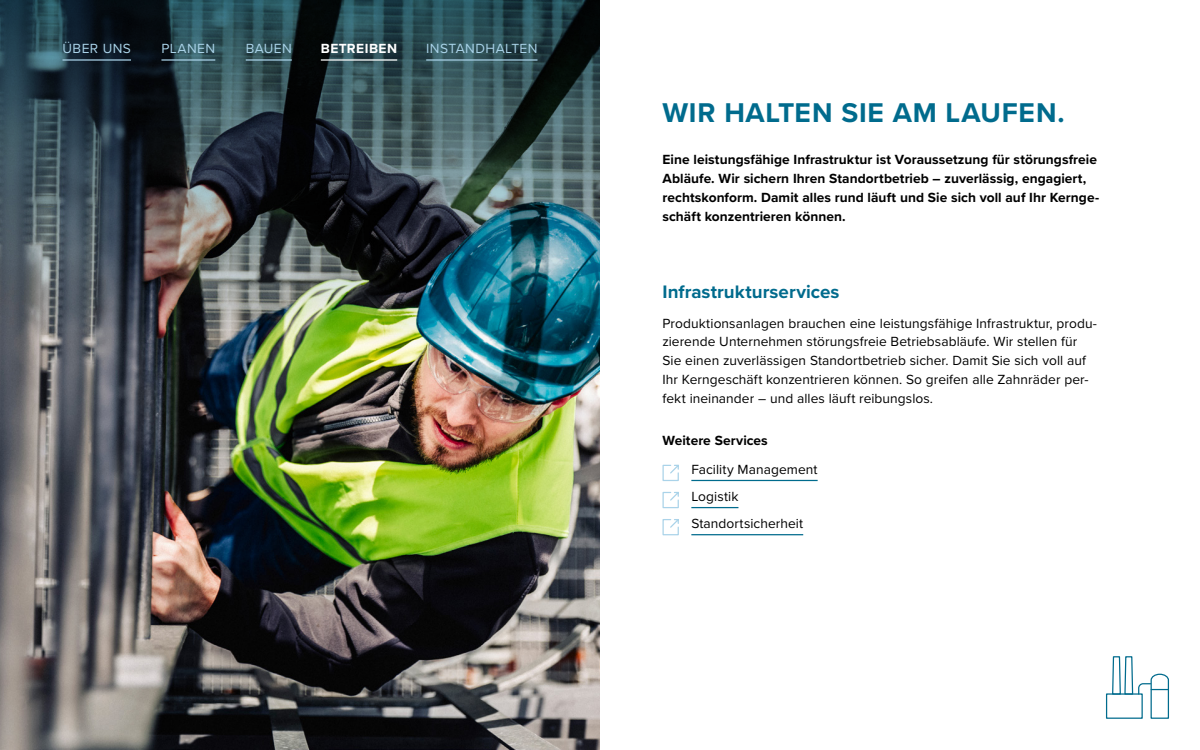
<style>
.page{position:relative;width:1200px;height:750px;background:#fff}
.page>*{position:absolute;margin:0;border:0;box-sizing:border-box;transform-origin:0 0}
.t1{font:700 28.12px "Proxima Nova";letter-spacing:.025em;color:#006b8d}
.t2{font:700 18.75px "Proxima Nova";color:#006b8d}
.t3{font:13.75px/18.8px "Proxima Nova";letter-spacing:.005em;color:#000}
.t4{font:700 13.75px/18.8px "Proxima Nova";letter-spacing:.005em;color:#000}
.t5{font:13.75px "Proxima Nova";letter-spacing:.03em;color:#aad3e9}
.t6{font:700 13.75px "Proxima Nova";letter-spacing:.035em;color:#fff}
</style>
<div class="page">
<img style="left:0;top:594px;width:600px;height:156px">
<img style="left:0;top:0;width:600px;height:594px">
<hr style="left:691px;top:480px;width:127px;height:1px;background:#006b8d">
<svg style="left:662px;top:464px;width:17px;height:17px"></svg>
<hr style="left:691px;top:507px;width:47px;height:1px;background:#006b8d">
<svg style="left:662px;top:491px;width:17px;height:18px"></svg>
<hr style="left:691px;top:534px;width:112px;height:1px;background:#006b8d">
<svg style="left:662px;top:519px;width:17px;height:17px"></svg>
<svg style="left:1112px;top:656px;width:57px;height:63px"></svg>
<div style="left:1106px;top:693px;width:37px;height:26px;border:1px solid #006b8d"></div>
<hr style="left:426px;top:59px;width:111px;height:2px;background:#aad3e9">
<hr style="left:246px;top:59px;width:46px;height:2px;background:#aad3e9">
<hr style="left:161px;top:59px;width:54px;height:2px;background:#aad3e9">
<hr style="left:62px;top:59px;width:69px;height:2px;background:#aad3e9">
<hr style="left:321px;top:59px;width:76px;height:2px;background:#fff">
<p class="t5" style="left:62px;top:38px;width:70px">ÜBER UNS</p>
<p class="t5" style="left:161px;top:38px;width:55px">PLANEN</p>
<p class="t5" style="left:246px;top:38px;width:48px">BAUEN</p>
<p class="t6" style="left:321px;top:38px;width:78px">BETREIBEN</p>
<p class="t5" style="left:426px;top:38px;width:113px">INSTANDHALTEN</p>
<h1 class="t1" style="left:662px;top:92px;width:404px">WIR HALTEN SIE AM LAUFEN.</h1>
<p class="t4" style="left:662px;top:150px;width:436px">Eine leistungsfähige Infrastruktur ist Voraussetzung für störungsfreie Abläufe. Wir sichern Ihren Standortbetrieb – zuverlässig, engagiert, rechtskonform. Damit alles rund läuft und Sie sich voll auf Ihr Kernge-- schäft konzentrieren können.</p>
<h2 class="t2" style="left:662px;top:278px;width:178px">Infrastrukturservices</h2>
<p class="t3" style="left:662px;top:313px;width:436px">Produktionsanlagen brauchen eine leistungsfähige Infrastruktur, produ&shy;zierende Unternehmen störungsfreie Betriebsabläufe. Wir stellen für Sie einen zuverlässigen Standortbetrieb sicher. Damit Sie sich voll auf Ihr Kerngeschäft konzentrieren können. So greifen alle Zahnräder per-- fekt ineinander – und alles läuft reibungslos.</p>
<p class="t4" style="left:662px;top:430px;width:107px">Weitere Services</p>
<p class="t3" style="left:691px;top:455px;width:128px;line-height:27.1px">Facility Management<br>Logistik<br>Standortsicherheit</p>
</div>
